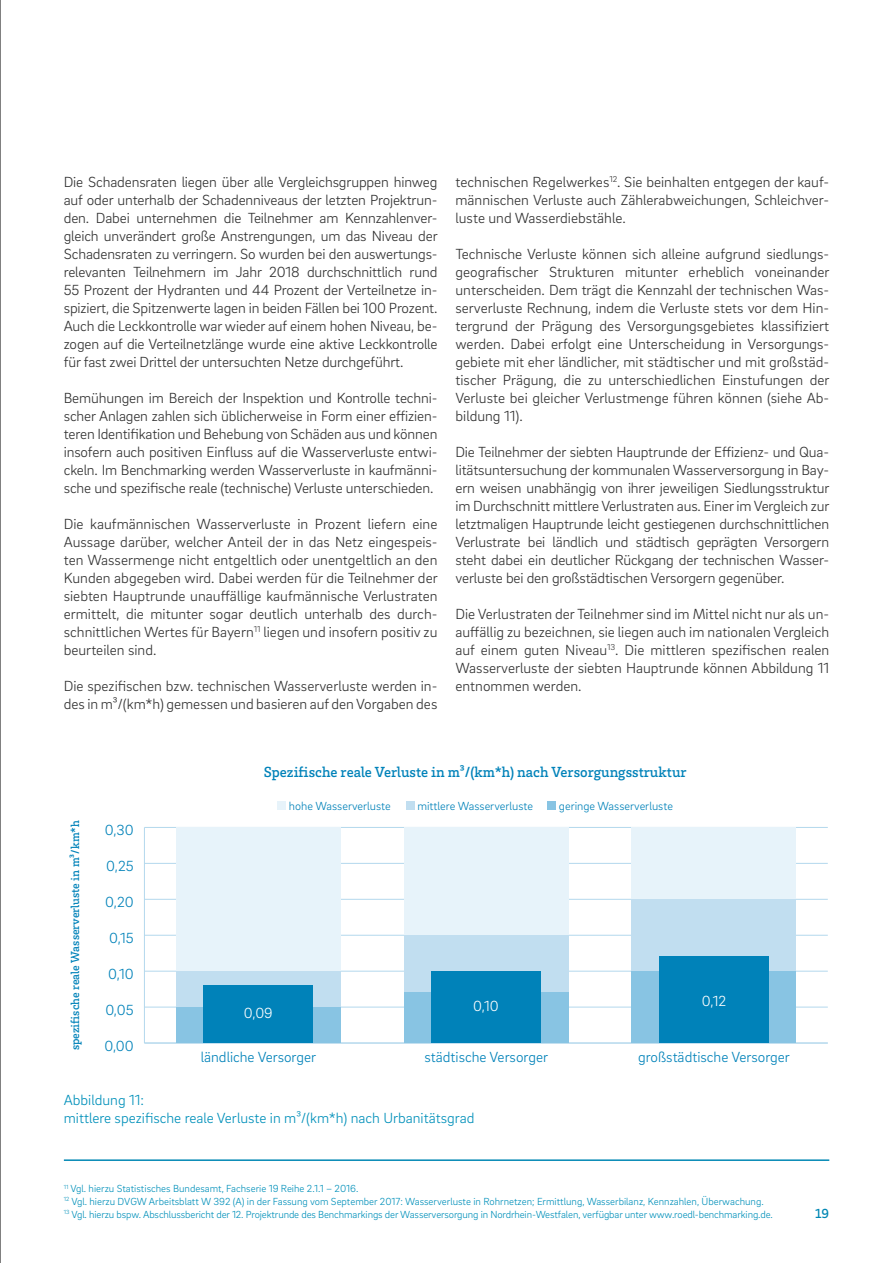
<style>
.page{position:relative;width:893px;height:1263px;background:#fff}
.page>*{position:absolute;margin:0;border:0;box-sizing:border-box;transform-origin:0 0}
.t1{font:300 15px/18px "Brix Sans";color:#323232;text-align:justify}
.t2{font:300 15px "Brix Sans";color:#0082b9}
.t3{font:300 15px/18px "Brix Sans";color:#0090ba}
.t4{font:500 15px "Brix Slab";color:#0082b9}
.t5{font:300 15px "Brix Sans";color:#fff}
.t6{font:500 13.5px "Brix Slab";color:#0087b4}
.t7{font:300 12px "Brix Sans";color:#0082b9}
.t8{font:500 12px "Brix Slab";color:#0082b9}
.t9{font:300 10.5px/12.6px "Brix Sans";letter-spacing:-.005em;color:#0090ba}
</style>
<div class="page">
<hr style="left:64px;top:1159px;width:765px;height:2px;background:#0087b4">
<div style="left:277px;top:801px;width:9px;height:9px;background:#e7f3fa"></div>
<div style="left:406px;top:801px;width:8px;height:9px;background:#c1def0"></div>
<div style="left:547px;top:801px;width:9px;height:9px;background:#88c4e3"></div>
<hr style="left:144px;top:827px;width:1px;height:216px;background:#b3d8ed">
<hr style="left:144px;top:1043px;width:684px;height:1px;background:#b3d8ed">
<hr style="left:144px;top:1007px;width:684px;height:1px;background:#b3d8ed">
<hr style="left:144px;top:971px;width:684px;height:1px;background:#b3d8ed">
<hr style="left:144px;top:935px;width:684px;height:1px;background:#b3d8ed">
<hr style="left:144px;top:899px;width:684px;height:1px;background:#b3d8ed">
<hr style="left:144px;top:863px;width:684px;height:1px;background:#b3d8ed">
<hr style="left:144px;top:827px;width:684px;height:1px;background:#b3d8ed">
<div style="left:176px;top:827px;width:164px;height:144px;background:#e7f3fa"></div>
<div style="left:404px;top:827px;width:164px;height:108px;background:#e7f3fa"></div>
<div style="left:632px;top:827px;width:164px;height:72px;background:#e7f3fa"></div>
<div style="left:176px;top:971px;width:164px;height:36px;background:#c1def0"></div>
<div style="left:404px;top:935px;width:164px;height:58px;background:#c1def0"></div>
<div style="left:632px;top:899px;width:164px;height:72px;background:#c1def0"></div>
<div style="left:176px;top:1007px;width:164px;height:36px;background:#88c4e3"></div>
<div style="left:404px;top:993px;width:164px;height:50px;background:#88c4e3"></div>
<div style="left:632px;top:971px;width:164px;height:72px;background:#88c4e3"></div>
<div style="left:204px;top:985px;width:109px;height:58px;background:#0082b9"></div>
<div style="left:431px;top:971px;width:110px;height:72px;background:#0082b9"></div>
<div style="left:659px;top:957px;width:110px;height:86px;background:#0082b9"></div>
<hr style="left:0;top:0;width:1px;height:1263px;background:#000">
<p class="t1" style="left:64px;top:173px;width:375px">Die Schadensraten liegen über alle Vergleichsgruppen hinweg auf oder unterhalb der Schadenniveaus der letzten Projektrun&shy;den. Dabei unternehmen die Teilnehmer am Kennzahlenver&shy;gleich unverändert große Anstrengungen, um das Niveau der Schadensraten zu verringern. So wurden bei den auswertungs&shy;relevanten Teilnehmern im Jahr 2018 durchschnittlich rund 55 Prozent der Hydranten und 44 Prozent der Verteilnetze in&shy;spiziert, die Spitzenwerte lagen in beiden Fällen bei 100 Prozent.<br>Auch die Leckkontrolle war wieder auf einem hohen Niveau, be&shy;zogen auf die Verteilnetzlänge wurde eine aktive Leckkontrolle für fast zwei Drittel der untersuchten Netze durchgeführt.</p>
<p class="t1" style="left:64px;top:389px;width:375px">Bemühungen im Bereich der Inspektion und Kontrolle techni&shy;scher Anlagen zahlen sich üblicherweise in Form einer effizien&shy;teren Identifikation und Behebung von Schäden aus und können insofern auch positiven Einfluss auf die Wasserverluste entwi&shy;ckeln. Im Benchmarking werden Wasserverluste in kaufmänni&shy;sche und spezifische reale (technische) Verluste unterschieden.</p>
<p class="t1" style="left:64px;top:515px;width:375px">Die kaufmännischen Wasserverluste in Prozent liefern eine Aussage darüber, welcher Anteil der in das Netz eingespeis&shy;ten Wassermenge nicht entgeltlich oder unentgeltlich an den Kunden abgegeben wird. Dabei werden für die Teilnehmer der siebten Hauptrunde unauffällige kaufmännische Verlustraten ermittelt, die mitunter sogar deutlich unterhalb des durch&shy;schnittlichen Wertes für Bayern<sup>11</sup> liegen und insofern positiv zu beurteilen sind.</p>
<p class="t1" style="left:64px;top:677px;width:375px">Die spezifischen bzw. technischen Wasserverluste werden in&shy;des in m³/(km*h) gemessen und basieren auf den Vorgaben des</p>
<p class="t1" style="left:455px;top:173px;width:375px">technischen Regelwerkes<sup>12</sup>. Sie beinhalten entgegen der kauf&shy;männischen Verluste auch Zählerabweichungen, Schleichver&shy;luste und Wasserdiebstähle.</p>
<p class="t1" style="left:455px;top:245px;width:375px">Technische Verluste können sich alleine aufgrund siedlungs&shy;geografischer Strukturen mitunter erheblich voneinander unterscheiden. Dem trägt die Kennzahl der technischen Was&shy;serverluste Rechnung, indem die Verluste stets vor dem Hin&shy;tergrund der Prägung des Versorgungsgebietes klassifiziert werden. Dabei erfolgt eine Unterscheidung in Versorgungs&shy;gebiete mit eher ländlicher, mit städtischer und mit großstäd&shy;tischer Prägung, die zu unterschiedlichen Einstufungen der Verluste bei gleicher Verlustmenge führen können (siehe Ab&shy;bildung 11).</p>
<p class="t1" style="left:455px;top:443px;width:375px">Die Teilnehmer der siebten Hauptrunde der Effizienz- und Qua&shy;litätsuntersuchung der kommunalen Wasserversorgung in Bay&shy;ern weisen unabhängig von ihrer jeweiligen Siedlungsstruktur im Durchschnitt mittlere Verlustraten aus. Einer im Vergleich zur letztmaligen Hauptrunde leicht gestiegenen durchschnittlichen Verlustrate bei ländlich und städtisch geprägten Versorgern steht dabei ein deutlicher Rückgang der technischen Wasser&shy;verluste bei den großstädtischen Versorgern gegenüber.</p>
<p class="t1" style="left:455px;top:605px;width:375px">Die Verlustraten der Teilnehmer sind im Mittel nicht nur als un&shy;auffällig zu bezeichnen, sie liegen auch im nationalen Vergleich auf einem guten Niveau<sup>13</sup>. Die mittleren spezifischen realen Wasserverluste der siebten Hauptrunde können Abbildung 11 entnommen werden.</p>
<p class="t8" style="left:67px;top:1050px;width:231px;rotate:-90deg">spezifische reale Wasserverluste in m³/km*h</p>
<p class="t2" style="left:105px;top:820px;width:30px">0,30</p>
<p class="t2" style="left:106px;top:856px;width:29px">0,25</p>
<p class="t2" style="left:105px;top:892px;width:30px">0,20</p>
<p class="t2" style="left:109px;top:928px;width:26px">0,15</p>
<p class="t2" style="left:108px;top:964px;width:27px">0,10</p>
<p class="t2" style="left:105px;top:1000px;width:30px">0,05</p>
<p class="t2" style="left:104px;top:1036px;width:31px">0,00</p>
<p class="t4" style="left:264px;top:762px;width:424px">Spezifische reale Verluste in m³/(km*h) nach Versorgungsstruktur</p>
<p class="t7" style="left:289px;top:798px;width:103px">hohe Wasserverluste</p>
<p class="t7" style="left:417px;top:798px;width:117px">mittlere Wasserverluste</p>
<p class="t7" style="left:559px;top:798px;width:116px">geringe Wasserverluste</p>
<p class="t5" style="left:244px;top:1003px;width:30px">0,09</p>
<p class="t5" style="left:473px;top:996px;width:27px">0,10</p>
<p class="t5" style="left:702px;top:992px;width:26px">0,12</p>
<p class="t2" style="left:201px;top:1047px;width:117px">ländliche Versorger</p>
<p class="t2" style="left:424px;top:1047px;width:125px">städtische Versorger</p>
<p class="t2" style="left:638px;top:1047px;width:153px">großstädtische Versorger</p>
<p class="t3" style="left:64px;top:1091px;width:412px">Abbildung 11:<br>mittlere spezifische reale Verluste in m³/(km*h) nach Urbanitätsgrad</p>
<p class="t9" style="left:64px;top:1182px;width:711px"><sup>11</sup> Vgl. hierzu Statistisches Bundesamt, Fachserie 19 Reihe 2.1.1 – 2016.<br><sup>12</sup> Vgl. hierzu DVGW Arbeitsblatt W 392 (A) in der Fassung vom September 2017: Wasserverluste in Rohrnetzen; Ermittlung, Wasserbilanz, Kennzahlen, Überwachung.<br><sup>13</sup> Vgl. hierzu bspw. Abschlussbericht der 12. Projektrunde des Benchmarkings der Wasserversorgung in Nordrhein-Westfalen, verfügbar unter www.roedl-benchmarking.de.</p>
<p class="t6" style="left:815px;top:1204px;width:15px">19</p>
</div>
